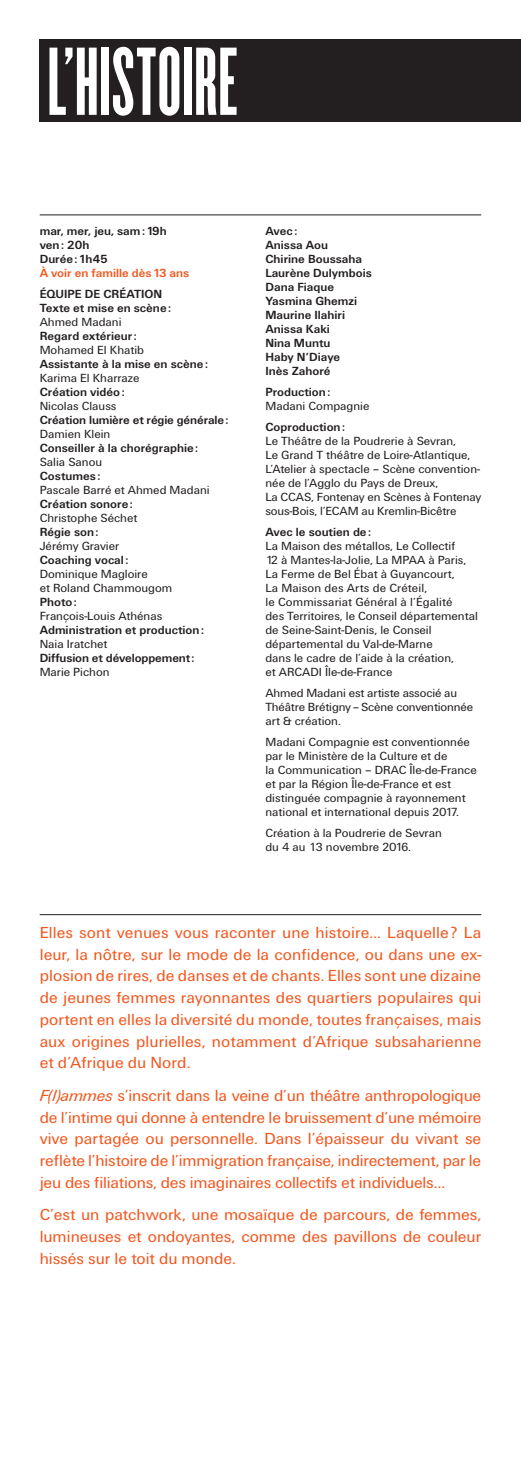
<style>
.page{position:relative;width:521px;height:1474px;background:#fff}
.page>*{position:absolute;margin:0;border:0;box-sizing:border-box;transform-origin:0 0}
.t1{font:84px "Champion HTF Bantamweight";letter-spacing:.015em;color:#fff}
.t2{font:16.62px/21.7px "Unitus T";color:#f15921;text-align:justify}
.t3{font:12.25px/14px "Unitus T";color:#231f20}
.t4{font:700 12.25px/14px "Unitus T";color:#231f20}
.t5{font:700 12.25px "Unitus T";color:#f15921}
.s1{font-style:italic}
</style>
<div class="page">
<hr style="left:40px;top:214px;width:441px;height:1px;background:#231f20">
<hr style="left:40px;top:914px;width:441px;height:1px;background:#231f20">
<div style="left:40px;top:40px;width:481px;height:82px;background:#231f20"></div>
<h1 class="t1" style="left:48px;top:29px;width:191px">L’HISTOIRE</h1>
<p class="t4" style="left:40px;top:223px;width:129px">mar, mer, jeu, sam: 19h ven: 20h<br>Durée: 1h45</p>
<p class="t5" style="left:40px;top:265px;width:151px">À voir en famille dès 13 ans</p>
<p class="t4" style="left:40px;top:286px;width:133px">ÉQUIPE DE CRÉATION<br>Texte et mise en scène:</p>
<p class="t3" style="left:40px;top:314px;width:83px">Ahmed Madani</p>
<p class="t4" style="left:40px;top:328px;width:99px">Regard extérieur:</p>
<p class="t3" style="left:40px;top:342px;width:106px">Mohamed El Khatib</p>
<p class="t4" style="left:40px;top:356px;width:170px">Assistante à la mise en scène:</p>
<p class="t3" style="left:40px;top:370px;width:101px">Karima El Kharraze</p>
<p class="t4" style="left:40px;top:384px;width:86px">Création vidéo:</p>
<p class="t3" style="left:40px;top:398px;width:78px">Nicolas Clauss</p>
<p class="t4" style="left:40px;top:412px;width:190px">Création lumière et régie générale:</p>
<p class="t3" style="left:40px;top:426px;width:72px">Damien Klein</p>
<p class="t4" style="left:40px;top:440px;width:160px">Conseiller à la chorégraphie:</p>
<p class="t3" style="left:40px;top:454px;width:64px">Salia Sanou</p>
<p class="t4" style="left:40px;top:468px;width:62px">Costumes :</p>
<p class="t3" style="left:40px;top:482px;width:171px">Pascale Barré et Ahmed Madani</p>
<p class="t4" style="left:40px;top:496px;width:95px">Création sonore:</p>
<p class="t3" style="left:40px;top:510px;width:99px">Christophe Séchet</p>
<p class="t4" style="left:40px;top:524px;width:60px">Régie son:</p>
<p class="t3" style="left:40px;top:538px;width:81px">Jérémy Gravier</p>
<p class="t4" style="left:40px;top:552px;width:90px">Coaching vocal :</p>
<p class="t3" style="left:40px;top:566px;width:134px">Dominique Magloire<br>et Roland Chammougom</p>
<p class="t4" style="left:40px;top:594px;width:39px">Photo:</p>
<p class="t3" style="left:40px;top:608px;width:124px">François-Louis Athénas</p>
<p class="t4" style="left:40px;top:622px;width:166px">Administration et production:</p>
<p class="t3" style="left:40px;top:636px;width:69px">Naia Iratchet</p>
<p class="t4" style="left:40px;top:650px;width:156px">Diffusion et développement:</p>
<p class="t3" style="left:40px;top:664px;width:71px">Marie Pichon</p>
<p class="t4" style="left:265px;top:223px;width:108px">Avec:<br>Anissa Aou<br>Chirine Boussaha<br>Laurène Dulymbois<br>Dana Fiaque<br>Yasmina Ghemzi<br>Maurine Ilahiri<br>Anissa Kaki<br>Nina Muntu<br>Haby N’Diaye<br>Inès Zahoré</p>
<p class="t4" style="left:265px;top:384px;width:66px">Production:</p>
<p class="t3" style="left:265px;top:398px;width:106px">Madani Compagnie</p>
<p class="t4" style="left:265px;top:419px;width:81px">Coproduction:</p>
<p class="t3" style="left:265px;top:433px;width:217px">Le Théâtre de la Poudrerie à Sevran,<br>Le Grand T théâtre de Loire-Atlantique, L’Atelier à spectacle – Scène convention&shy;née de l’Agglo du Pays de Dreux,<br>La CCAS, Fontenay en Scènes à Fontenay sous-Bois, l’ECAM au Kremlin-Bicêtre</p>
<p class="t4" style="left:265px;top:524px;width:107px">Avec le soutien de:</p>
<p class="t3" style="left:265px;top:538px;width:214px">La Maison des métallos, Le Collectif<br>12 à Mantes-la-Jolie, La MPAA à Paris, La Ferme de Bel Ébat à Guyancourt,<br>La Maison des Arts de Créteil,<br>le Commissariat Général à l’Égalité<br>des Territoires, le Conseil départemental de Seine-Saint-Denis, le Conseil départemental du Val-de-Marne<br>dans le cadre de l’aide à la création,<br>et ARCADI Île-de-France</p>
<p class="t3" style="left:265px;top:685px;width:209px">Ahmed Madani est artiste associé au<br>Théâtre Brétigny – Scène conventionnée art &amp; création.</p>
<p class="t3" style="left:265px;top:734px;width:213px">Madani Compagnie est conventionnée par le Ministère de la Culture et de<br>la Communication – DRAC Île-de-France et par la Région Île-de-France et est distinguée compagnie à rayonnement national et international depuis 2017.</p>
<p class="t3" style="left:265px;top:825px;width:178px">Création à la Poudrerie de Sevran du 4 au 13 novembre 2016.</p>
<p class="t2" style="left:40px;top:921px;width:443px">Elles sont venues vous raconter une histoire… Laquelle? La leur, la nôtre, sur le mode de la confidence, ou dans une ex&shy;plosion de rires, de danses et de chants. Elles sont une dizaine de jeunes femmes rayonnantes des quartiers populaires qui portent en elles la diversité du monde, toutes françaises, mais aux origines plurielles, notamment d’Afrique subsaharienne et d’Afrique du Nord.</p>
<p class="t2" style="left:40px;top:1084px;width:443px"><span class="s1">F(l)ammes</span> s’inscrit dans la veine d’un théâtre anthropologique de l’intime qui donne à entendre le bruissement d’une mémoire vive partagée ou personnelle. Dans l’épaisseur du vivant se reflète l’histoire de l’immigration française, indirectement, par le jeu des filiations, des imaginaires collectifs et individuels…</p>
<h2 class="t2" style="left:40px;top:1203px;width:443px">C’est un patchwork, une mosaïque de parcours, de femmes, lumineuses et ondoyantes, comme des pavillons de couleur hissés sur le toit du monde.</h2>
</div>
